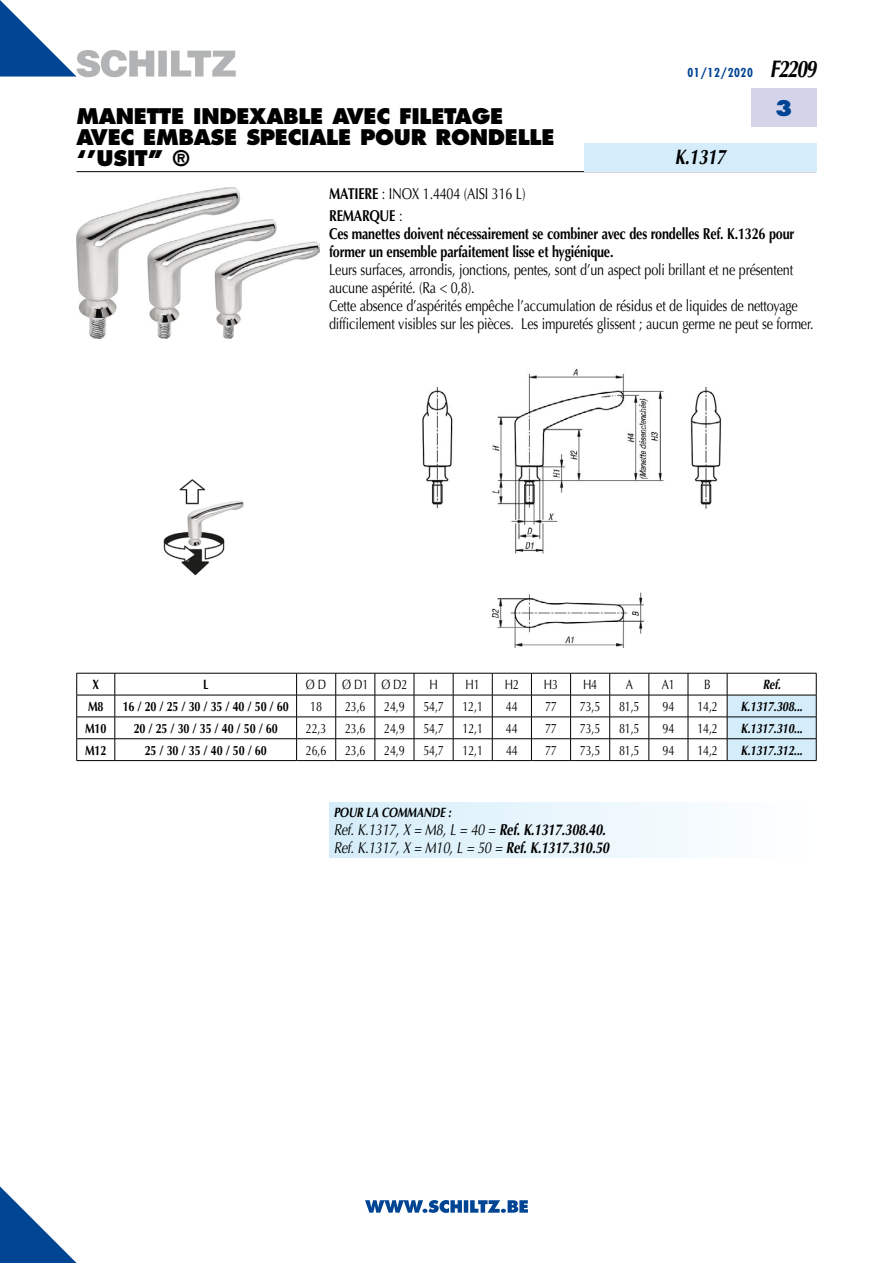
<style>
.page{position:relative;width:893px;height:1263px;background:#fff}
.page>*{position:absolute;margin:0;border:0;box-sizing:border-box;transform-origin:0 0}
.t1{font:800 21px/21px "Futura";letter-spacing:-.015em;color:#000}
.t2{font:italic 700 21px "Optima";color:#000;scale:.8 1}
.t3{font:800 21px "Futura";color:#004494}
.t4{font:15.75px/18px "Optima";letter-spacing:-.015em;color:#000;scale:.8 1}
.t5{font:700 15.75px/18px "Optima";letter-spacing:-.015em;color:#000;scale:.8 1}
.t6{font:italic 15.75px/18px "Optima";letter-spacing:-.015em;color:#000;scale:.8 1}
.t7{font:13.5px "Optima";letter-spacing:-.015em;color:#000;scale:.8 1}
.t8{font:700 13.5px "Optima";letter-spacing:-.015em;color:#000;scale:.8 1}
.t9{font:italic 700 13.5px "Optima";letter-spacing:-.015em;color:#000;scale:.8 1}
.t10{font:700 condensed 12px "Futura";letter-spacing:.05em;color:#004494}
.s1{font-family:"Optima";font-style:italic;font-stretch:normal;font-size:24px;color:#000}
.s2{font-weight:700}
</style>
<div class="page">
<svg style="left:0;top:1186px;width:77px;height:77px"></svg>
<div style="left:751px;top:89px;width:65px;height:38px;background:#d3d4e9"></div>
<hr style="left:77px;top:171px;width:739px;height:1px;background:#000">
<svg style="left:0;top:0;width:236px;height:77px"></svg>
<svg style="left:365px;top:1200px;width:163px;height:13px"></svg>
<div style="left:584px;top:143px;width:232px;height:28px;background:#d5edfa"></div>
<div style="left:329px;top:802px;width:487px;height:55px;background:linear-gradient(to right,#d5edfa,#fff)"></div>
<img style="left:77px;top:187px;width:243px;height:152px">
<img style="left:422px;top:368px;width:299px;height:280px">
<img style="left:163px;top:479px;width:81px;height:97px">
<hr style="left:77px;top:760px;width:38px;height:1px;background:#000">
<hr style="left:115px;top:760px;width:182px;height:1px;background:#000">
<hr style="left:297px;top:760px;width:39px;height:1px;background:#000">
<hr style="left:336px;top:760px;width:39px;height:1px;background:#000">
<hr style="left:375px;top:760px;width:39px;height:1px;background:#000">
<hr style="left:414px;top:760px;width:39px;height:1px;background:#000">
<hr style="left:453px;top:760px;width:39px;height:1px;background:#000">
<hr style="left:492px;top:760px;width:39px;height:1px;background:#000">
<hr style="left:531px;top:760px;width:40px;height:1px;background:#000">
<hr style="left:571px;top:760px;width:39px;height:1px;background:#000">
<hr style="left:610px;top:760px;width:39px;height:1px;background:#000">
<hr style="left:649px;top:760px;width:39px;height:1px;background:#000">
<hr style="left:688px;top:760px;width:39px;height:1px;background:#000">
<svg style="left:76px;top:673px;width:741px;height:87px"></svg>
<hr style="left:727px;top:760px;width:89px;height:1px;background:#000">
<p class="t10" style="left:687px;top:65px;width:130px">01/12/2020 <span class="s1">F2209</span></p>
<h1 class="t3" style="left:775px;top:95px;width:19px">3</h1>
<h1 class="t1" style="left:77px;top:105px;width:479px">MANETTE INDEXABLE AVEC FILETAGE<br>AVEC EMBASE SPECIALE POUR RONDELLE ‘’USIT’’ ®</h1>
<p class="t4" style="left:329px;top:182px;width:247px;line-height:22.2px"><span class="s2">MATIERE</span> : INOX 1.4404 (AISI 316 L)<br><span class="s2">REMARQUE</span> :</p>
<p class="t5" style="left:329px;top:225px;width:583px">Ces manettes doivent nécessairement se combiner avec des rondelles Ref. K.1326 pour former un ensemble parfaitement lisse et hygiénique.</p>
<p class="t4" style="left:329px;top:261px;width:607px">Leurs surfaces, arrondis, jonctions, pentes, sont d’un aspect poli brillant et ne présentent aucune aspérité. (Ra &lt; 0,8).<br>Cette absence d’aspérités empêche l’accumulation de résidus et de liquides de nettoyage difficilement visibles sur les pièces. Les impuretés glissent ; aucun germe ne peut se former.</p>
<h1 class="t2" style="left:675px;top:145px;width:65px">K.1317</h1>
<p class="t8" style="left:92px;top:677px;width:10px">X</p>
<p class="t8" style="left:203px;top:677px;width:8px">L</p>
<p class="t7" style="left:306px;top:677px;width:128px">Ø D Ø D1 Ø D2</p>
<p class="t7" style="left:429px;top:677px;width:12px">H</p>
<p class="t7" style="left:466px;top:677px;width:19px">H1</p>
<p class="t7" style="left:505px;top:677px;width:19px">H2</p>
<p class="t7" style="left:544px;top:677px;width:19px">H3</p>
<p class="t7" style="left:583px;top:677px;width:19px">H4</p>
<p class="t7" style="left:626px;top:677px;width:11px">A</p>
<p class="t7" style="left:662px;top:677px;width:18px">A1</p>
<p class="t7" style="left:704px;top:677px;width:10px">B</p>
<p class="t9" style="left:763px;top:677px;width:24px">Ref.</p>
<p class="t8" style="left:88px;top:698px;width:21px">M8</p>
<p class="t8" style="left:123px;top:698px;width:209px">16 / 20 / 25 / 30 / 35 / 40 / 50 / 60</p>
<p class="t7" style="left:310px;top:698px;width:16px">18</p>
<p class="t7" style="left:345px;top:698px;width:27px">23,6</p>
<p class="t7" style="left:384px;top:698px;width:27px">24,9</p>
<p class="t7" style="left:423px;top:698px;width:27px">54,7</p>
<p class="t7" style="left:462px;top:698px;width:27px">12,1</p>
<p class="t7" style="left:506px;top:698px;width:16px">44</p>
<p class="t7" style="left:545px;top:698px;width:16px">77</p>
<p class="t7" style="left:580px;top:698px;width:27px">73,5</p>
<p class="t7" style="left:619px;top:698px;width:27px">81,5</p>
<p class="t7" style="left:662px;top:698px;width:16px">94</p>
<p class="t7" style="left:697px;top:698px;width:27px">14,2</p>
<p class="t9" style="left:741px;top:698px;width:79px">K.1317.308...</p>
<p class="t8" style="left:85px;top:720px;width:28px">M10</p>
<p class="t8" style="left:134px;top:720px;width:181px">20 / 25 / 30 / 35 / 40 / 50 / 60</p>
<p class="t7" style="left:306px;top:720px;width:27px">22,3</p>
<p class="t7" style="left:345px;top:720px;width:27px">23,6</p>
<p class="t7" style="left:384px;top:720px;width:27px">24,9</p>
<p class="t7" style="left:423px;top:720px;width:27px">54,7</p>
<p class="t7" style="left:462px;top:720px;width:27px">12,1</p>
<p class="t7" style="left:506px;top:720px;width:16px">44</p>
<p class="t7" style="left:545px;top:720px;width:16px">77</p>
<p class="t7" style="left:580px;top:720px;width:27px">73,5</p>
<p class="t7" style="left:619px;top:720px;width:27px">81,5</p>
<p class="t7" style="left:662px;top:720px;width:16px">94</p>
<p class="t7" style="left:697px;top:720px;width:27px">14,2</p>
<p class="t9" style="left:741px;top:720px;width:79px">K.1317.310...</p>
<p class="t8" style="left:85px;top:742px;width:28px">M12</p>
<p class="t8" style="left:145px;top:742px;width:154px">25 / 30 / 35 / 40 / 50 / 60</p>
<p class="t7" style="left:306px;top:742px;width:27px">26,6</p>
<p class="t7" style="left:345px;top:742px;width:27px">23,6</p>
<p class="t7" style="left:384px;top:742px;width:27px">24,9</p>
<p class="t7" style="left:423px;top:742px;width:27px">54,7</p>
<p class="t7" style="left:462px;top:742px;width:27px">12,1</p>
<p class="t7" style="left:506px;top:742px;width:16px">44</p>
<p class="t7" style="left:545px;top:742px;width:16px">77</p>
<p class="t7" style="left:580px;top:742px;width:27px">73,5</p>
<p class="t7" style="left:619px;top:742px;width:27px">81,5</p>
<p class="t7" style="left:663px;top:742px;width:16px">94</p>
<p class="t7" style="left:697px;top:742px;width:27px">14,2</p>
<p class="t9" style="left:741px;top:742px;width:79px">K.1317.312...</p>
<p class="t9" style="left:334px;top:804px;width:148px">POUR LA COMMANDE :</p>
<p class="t6" style="left:334px;top:820px;width:346px">Ref. K.1317, X = M8, L = 40 = <span class="s2">Ref. K.1317.308.40.<br></span>Ref. K.1317, X = M10, L = 50 = <span class="s2">Ref. K.1317.310.50</span></p>
</div>
